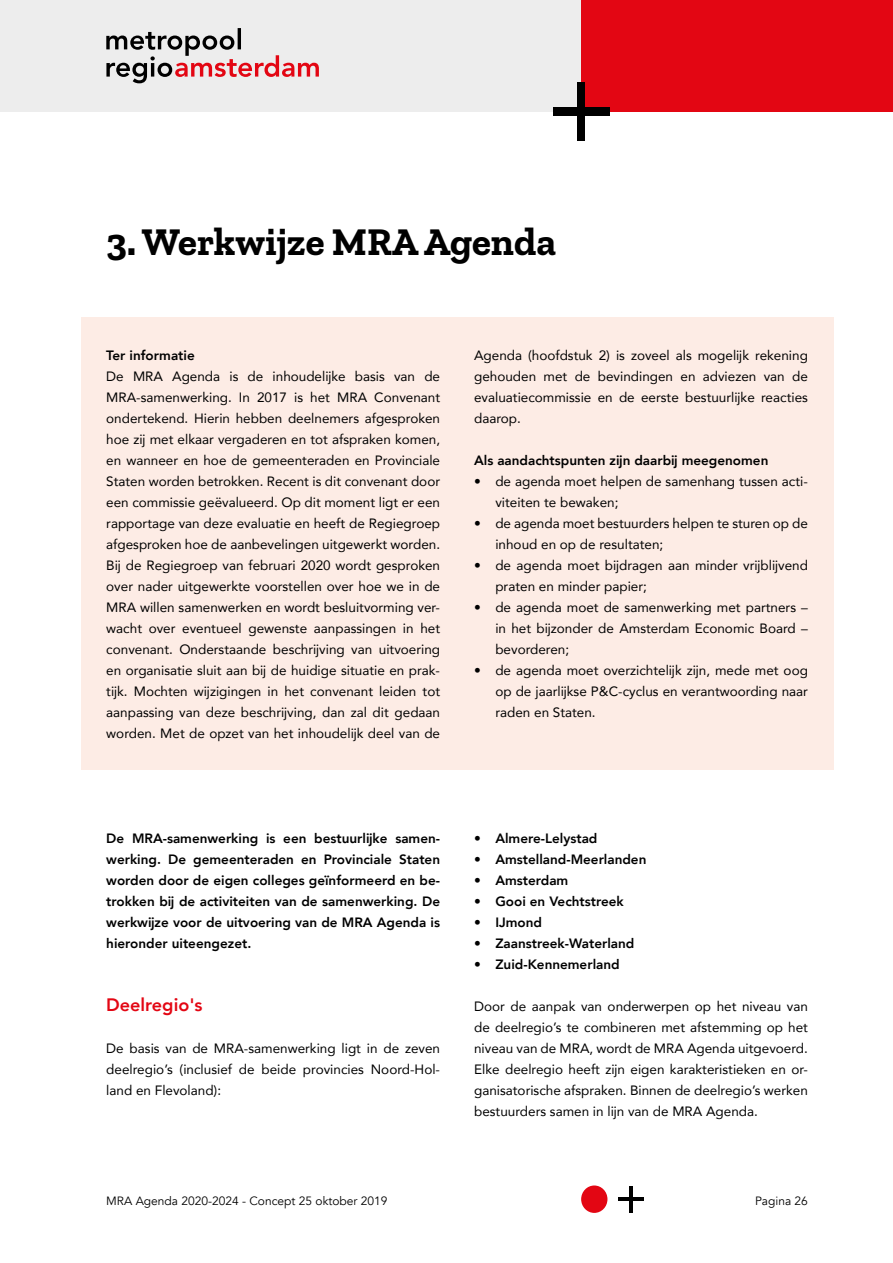
<style>
.page{position:relative;width:893px;height:1263px;background:#fff}
.page>*{position:absolute;margin:0;border:0;box-sizing:border-box;transform-origin:0 0}
.t1{font:700 39px "Zilla Slab";color:#000}
.t2{font:800 18px "Avenir";color:#e30613}
.t3{font:13.5px/21px "Avenir";color:#000;text-align:justify}
.t4{font:800 13.5px/21px "Avenir";color:#000;text-align:justify}
.t5{font:12px "Avenir";color:#000}
.s1{font-weight:400}
</style>
<div class="page">
<div style="left:0;top:0;width:580px;height:111px;background:#ededed"></div>
<svg style="left:106px;top:28px;width:213px;height:55px"></svg>
<div style="left:581px;top:0;width:312px;height:111px;background:#e30613"></div>
<div style="left:577px;top:82px;width:8px;height:59px;background:#000"></div>
<div style="left:553px;top:107px;width:56px;height:8px;background:#000"></div>
<div style="left:581px;top:1185px;width:26px;height:28px;background:#e30613;border-radius:50%"></div>
<hr style="left:630px;top:1186px;width:3px;height:26px;background:#000">
<hr style="left:619px;top:1197px;width:25px;height:4px;background:#000">
<div style="left:81px;top:318px;width:752px;height:452px;background:#fdece5"></div>
<h1 class="t1" style="left:106px;top:219px;width:451px">3. Werkwijze MRA Agenda</h1>
<p class="t4" style="left:106px;top:344px;width:90px">Ter informatie</p>
<p class="t3" style="left:106px;top:365px;width:335px">De MRA Agenda is de inhoudelijke basis van de MRA-samenwerking. In 2017 is het MRA Convenant ondertekend. Hierin hebben deelnemers afgesproken hoe zij met elkaar vergaderen en tot afspraken komen, en wanneer en hoe de gemeenteraden en Provinciale Staten worden betrokken. Recent is dit convenant door een commissie geëvalueerd. Op dit moment ligt er een rapportage van deze evaluatie en heeft de Regiegroep afgesproken hoe de aanbevelingen uitgewerkt worden.<br>Bij de Regiegroep van februari 2020 wordt gesproken over nader uitgewerkte voorstellen over hoe we in de MRA willen samenwerken en wordt besluitvorming ver&shy;wacht over eventueel gewenste aanpassingen in het convenant. Onderstaande beschrijving van uitvoering en organisatie sluit aan bij de huidige situatie en prak&shy;tijk. Mochten wijzigingen in het convenant leiden tot aanpassing van deze beschrijving, dan zal dit gedaan worden. Met de opzet van het inhoudelijk deel van de</p>
<p class="t3" style="left:474px;top:344px;width:335px">Agenda (hoofdstuk 2) is zoveel als mogelijk rekening gehouden met de bevindingen en adviezen van de evaluatiecommissie en de eerste bestuurlijke reacties daarop.</p>
<p class="t4" style="left:474px;top:450px;width:296px">Als aandachtspunten zijn daarbij meegenomen</p>
<p class="t3" style="left:495px;top:470px;width:314px;text-indent:-21px">• de agenda moet helpen de samenhang tussen acti&shy;viteiten te bewaken;</p>
<p class="t3" style="left:495px;top:512px;width:314px;text-indent:-21px">• de agenda moet bestuurders helpen te sturen op de inhoud en op de resultaten;</p>
<p class="t3" style="left:495px;top:554px;width:314px;text-indent:-21px">• de agenda moet bijdragen aan minder vrijblijvend praten en minder papier;</p>
<p class="t3" style="left:495px;top:596px;width:314px;text-indent:-21px">• de agenda moet de samenwerking met partners – in het bijzonder de Amsterdam Economic Board – bevorderen;</p>
<p class="t3" style="left:495px;top:659px;width:314px;text-indent:-21px">• de agenda moet overzichtelijk zijn, mede met oog op de jaarlijkse P&amp;C-cyclus en verantwoording naar raden en Staten.</p>
<p class="t4" style="left:106px;top:828px;width:335px">De MRA-samenwerking is een bestuurlijke samen&shy;werking. De gemeenteraden en Provinciale Staten worden door de eigen colleges geïnformeerd en be&shy;trokken bij de activiteiten van de samenwerking. De werkwijze voor de uitvoering van de MRA Agenda is hieronder uiteengezet.</p>
<h2 class="t2" style="left:106px;top:990px;width:98px">Deelregio's</h2>
<p class="t3" style="left:106px;top:1037px;width:335px">De basis van de MRA-samenwerking ligt in de zeven deelregio’s (inclusief de beide provincies Noord-Hol&shy;land en Flevoland):</p>
<p class="t4" style="left:474px;top:827px;width:125px"><span class="s1">•</span> Almere-Lelystad</p>
<p class="t4" style="left:474px;top:848px;width:174px"><span class="s1">•</span> Amstelland-Meerlanden</p>
<p class="t4" style="left:474px;top:869px;width:96px"><span class="s1">•</span> Amsterdam</p>
<p class="t4" style="left:474px;top:890px;width:151px"><span class="s1">•</span> Gooi en Vechtstreek</p>
<p class="t4" style="left:474px;top:911px;width:69px"><span class="s1">•</span> IJmond</p>
<p class="t4" style="left:474px;top:932px;width:162px"><span class="s1">•</span> Zaanstreek-Waterland</p>
<p class="t4" style="left:474px;top:953px;width:147px"><span class="s1">•</span> Zuid-Kennemerland</p>
<p class="t3" style="left:474px;top:995px;width:335px">Door de aanpak van onderwerpen op het niveau van de deelregio’s te combineren met afstemming op het niveau van de MRA, wordt de MRA Agenda uitgevoerd.<br>Elke deelregio heeft zijn eigen karakteristieken en or&shy;ganisatorische afspraken. Binnen de deelregio’s werken bestuurders samen in lijn van de MRA Agenda.</p>
<p class="t5" style="left:106px;top:1194px;width:283px">MRA Agenda 2020-2024 - Concept 25 oktober 2019</p>
<p class="t5" style="left:755px;top:1194px;width:54px">Pagina 26</p>
</div>
